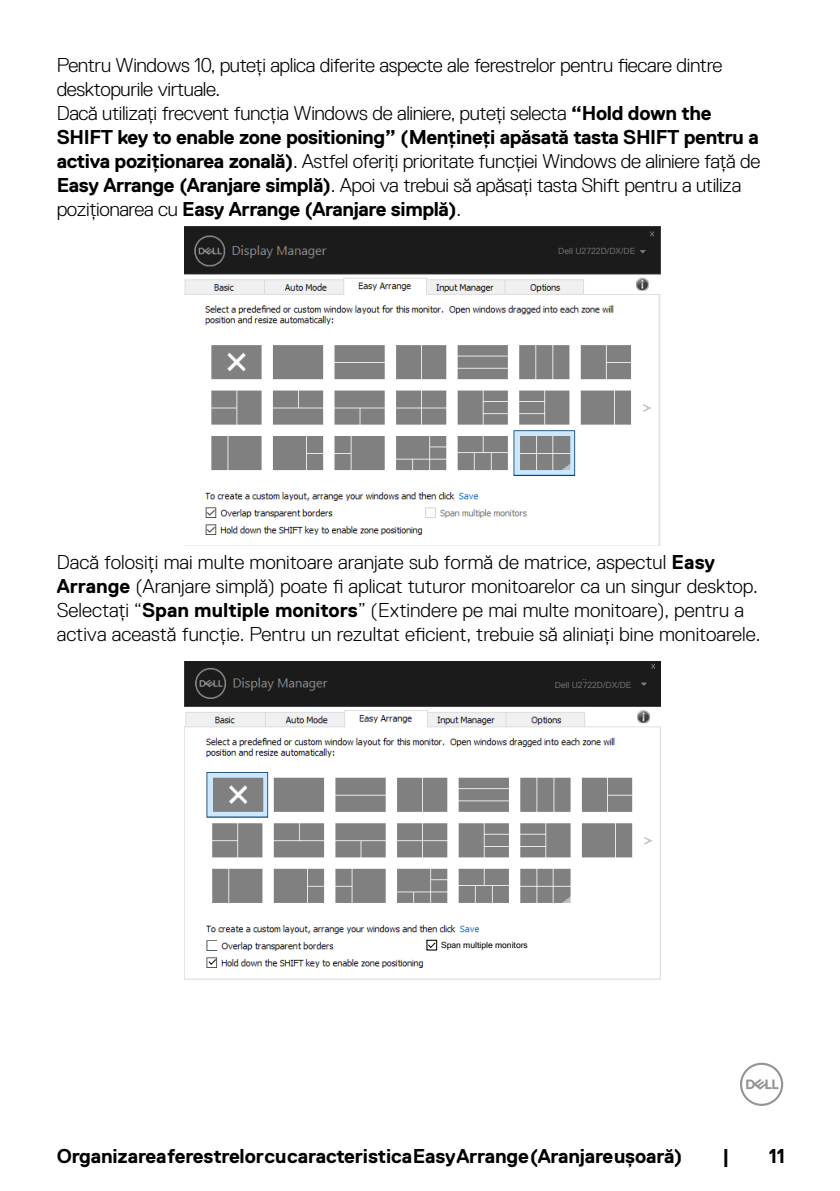
<style>
.page{position:relative;width:840px;height:1191px;background:#fff}
.page>*{position:absolute;margin:0;border:0;box-sizing:border-box;transform-origin:0 0}
.t1{font:300 20px/24px "Dell Replica";letter-spacing:-.02em;color:#000}
.t2{font:300 20px/24px "Dell Replica";color:#000}
.t3{font:700 20px "Dell Replica";letter-spacing:-.01em;color:#000}
.t4{font:8.6px "Microsoft Sans Serif";color:#6f6f6b}
.t5{font:8.6px "Microsoft Sans Serif";color:#000}
.s1{font-weight:700}
</style>
<div class="page">
<svg style="left:740px;top:1062px;width:42px;height:44px"></svg>
<img style="left:184px;top:226px;width:476px;height:319px">
<div style="left:554px;top:246px;width:84px;height:12px;background:#1b1b1b"></div>
<img style="left:184px;top:661px;width:476px;height:319px">
<div style="left:550px;top:679px;width:84px;height:12px;background:#1b1b1b"></div>
<div style="left:439px;top:940px;width:91px;height:11px;background:#fff"></div>
<div style="left:426px;top:940px;width:10px;height:10px;border:1px solid #000"></div>
<svg style="left:427px;top:942px;width:9px;height:6px"></svg>
<div style="left:208px;top:940px;width:9px;height:9px;background:#fff"></div>
<svg style="left:208px;top:958px;width:8px;height:7px"></svg>
<p class="t1" style="left:57px;top:53px;width:704px">Pentru Windows 10, puteţi aplica diferite aspecte ale ferestrelor pentru fiecare dintre desktopurile virtuale.<br>Dacă utilizaţi frecvent funcţia Windows de aliniere, puteţi selecta <span class="s1">“Hold down the SHIFT key to enable zone positioning” (Menţineţi apăsată tasta SHIFT pentru a activa poziţionarea zonală)</span>. Astfel oferiţi prioritate funcţiei Windows de aliniere faţă de <span class="s1">Easy Arrange (Aranjare simplă)</span>. Apoi va trebui să apăsaţi tasta Shift pentru a utiliza poziţionarea cu <span class="s1">Easy Arrange (Aranjare simplă)</span>.</p>
<p class="t4" style="left:558px;top:245px;width:79px">Dell U2722D/DX/DE</p>
<p class="t2" style="left:57px;top:550px;width:704px">Dacă folosiţi mai multe monitoare aranjate sub formă de matrice, aspectul <span class="s1">Easy Arrange</span> (Aranjare simplă) poate fi aplicat tuturor monitoarelor ca un singur desktop.<br>Selectaţi “<span class="s1">Span multiple monitors</span>” (Extindere pe mai multe monitoare), pentru a activa această funcţie. Pentru un rezultat eficient, trebuie să aliniaţi bine monitoarele.</p>
<p class="t4" style="left:554px;top:679px;width:78px">Dell U2722D/DX/DE</p>
<p class="t5" style="left:441px;top:940px;width:88px">Span multiple monitors</p>
<p class="t3" style="left:57px;top:1144px;width:627px">Organizarea ferestrelor cu caracteristica Easy Arrange (Aranjare ușoară)</p>
<p class="t3" style="left:721px;top:1144px;width:9px">|</p>
<p class="t3" style="left:768px;top:1144px;width:18px">11</p>
</div>
